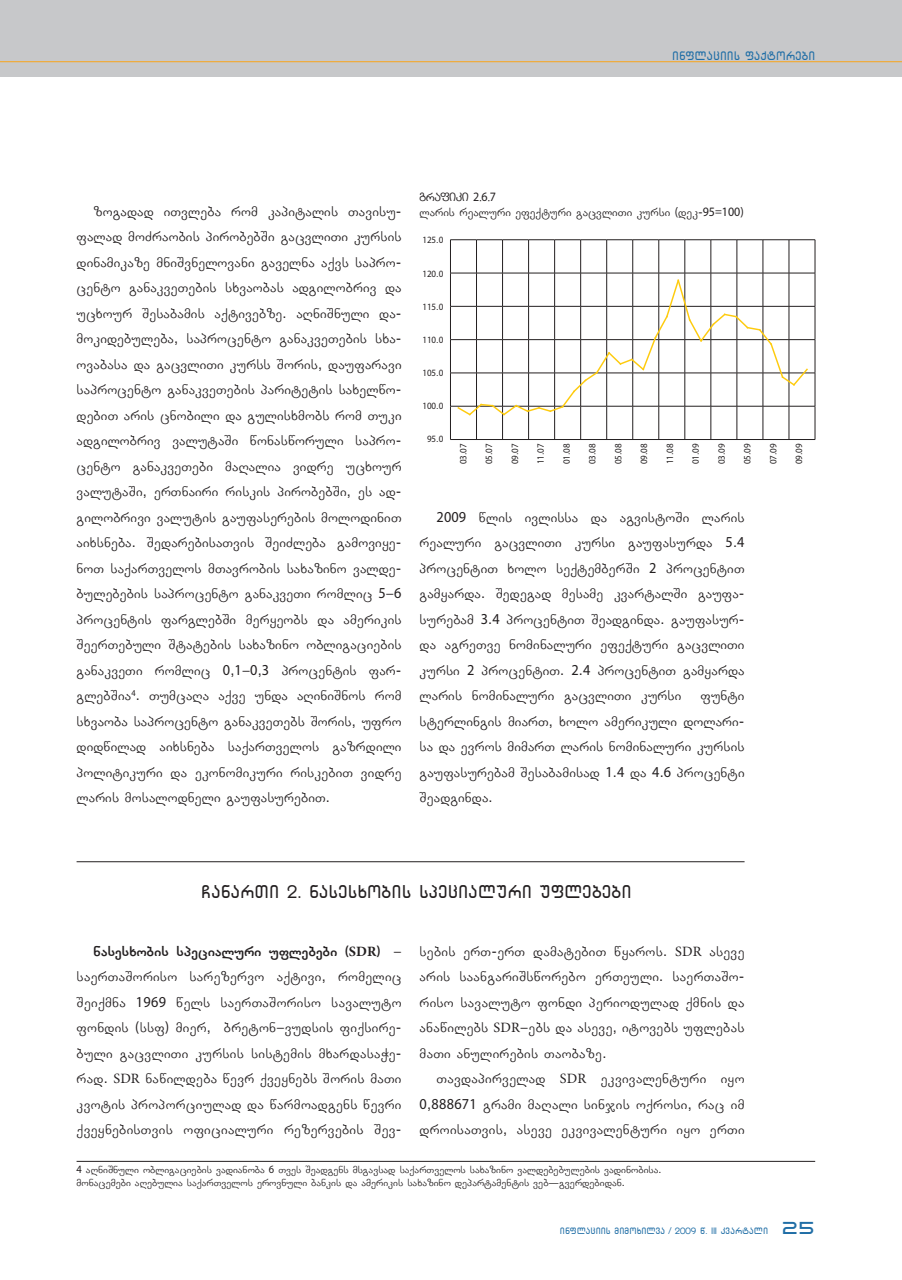
<style>
.page{position:relative;width:902px;height:1280px;background:#fff}
.page>*{position:absolute;margin:0;border:0;box-sizing:border-box;transform-origin:0 0}
.t1{font:18px "Sanet";color:#231f20}
.t2{font:14.25px/25.5px "A Kolkhety N";letter-spacing:.015em;color:#231f20;text-align:justify}
.t3{font:12px "A Kolkhety N";color:#231f20}
.t4{font:12px "Sanet";color:#206ea6}
.t5{font:12px "A Kolkhety M";color:#231f20}
.t6{font:10.5px/12.6px "A Kolkhety N";color:#231f20}
.t7{font:9px "A Kolkhety N";color:#231f20}
.t8{font:9px "Sanet";color:#206ea6}
.s1{font-weight:700}
.s2{font-family:"Minion Pro";font-weight:700}
.s3{font-family:"Minion Pro"}
.s4{font-family:"Gotthard";font-size:18px}
</style>
<div class="page">
<div style="left:0;top:0;width:901px;height:77px;background:#c7c8ca"></div>
<hr style="left:0;top:61px;width:901px;height:1px;background:#f9a51b">
<hr style="left:450px;top:240px;width:1px;height:33px;background:#231f20">
<hr style="left:476px;top:240px;width:1px;height:33px;background:#231f20">
<hr style="left:502px;top:240px;width:1px;height:33px;background:#231f20">
<hr style="left:528px;top:240px;width:1px;height:33px;background:#231f20">
<hr style="left:554px;top:240px;width:1px;height:33px;background:#231f20">
<hr style="left:580px;top:240px;width:1px;height:33px;background:#231f20">
<hr style="left:606px;top:240px;width:1px;height:33px;background:#231f20">
<hr style="left:632px;top:240px;width:1px;height:33px;background:#231f20">
<hr style="left:658px;top:240px;width:1px;height:33px;background:#231f20">
<hr style="left:684px;top:240px;width:1px;height:33px;background:#231f20">
<hr style="left:710px;top:240px;width:1px;height:33px;background:#231f20">
<hr style="left:736px;top:240px;width:1px;height:33px;background:#231f20">
<hr style="left:762px;top:240px;width:1px;height:33px;background:#231f20">
<svg style="left:450px;top:239px;width:365px;height:1px"></svg>
<hr style="left:788px;top:240px;width:1px;height:33px;background:#231f20">
<hr style="left:814px;top:240px;width:1px;height:33px;background:#231f20">
<hr style="left:450px;top:406px;width:1px;height:33px;background:#231f20">
<hr style="left:476px;top:406px;width:1px;height:33px;background:#231f20">
<hr style="left:502px;top:406px;width:1px;height:33px;background:#231f20">
<hr style="left:528px;top:406px;width:1px;height:33px;background:#231f20">
<hr style="left:554px;top:406px;width:1px;height:33px;background:#231f20">
<hr style="left:580px;top:406px;width:1px;height:33px;background:#231f20">
<hr style="left:606px;top:406px;width:1px;height:33px;background:#231f20">
<hr style="left:632px;top:406px;width:1px;height:33px;background:#231f20">
<hr style="left:658px;top:406px;width:1px;height:33px;background:#231f20">
<hr style="left:684px;top:406px;width:1px;height:33px;background:#231f20">
<hr style="left:710px;top:406px;width:1px;height:33px;background:#231f20">
<hr style="left:736px;top:406px;width:1px;height:33px;background:#231f20">
<hr style="left:762px;top:406px;width:1px;height:33px;background:#231f20">
<hr style="left:788px;top:406px;width:1px;height:33px;background:#231f20">
<hr style="left:814px;top:406px;width:1px;height:33px;background:#231f20">
<hr style="left:450px;top:439px;width:365px;height:1px;background:#231f20">
<svg style="left:450px;top:273px;width:365px;height:144px"></svg>
<hr style="left:77px;top:861px;width:667px;height:1px;background:#231f20">
<hr style="left:77px;top:1161px;width:738px;height:1px;background:#231f20">
<p class="t4" style="left:672px;top:49px;width:144px">INFLACIIS FAQTOREBI</p>
<p class="t2" style="left:77px;top:198px;width:326px;text-indent:17px">ZOGADAD ITVLEBA ROM KAPITALIS TAVISU-FALAD MOZRAOBIS PIROBEBSI GACVLITI KURSIS DINAMIKAZE MNISVNELOVANI GAVELNA AQVS SAPRO-CENTO GANAKVETEBIS SXVAOBAS ADGILOBRIV DA UCXOUR SESABAMIS AQTIVEBZE. ARNISNULI DA-MOKIDEBULEBA, SAPROCENTO GANAKVETEBIS SXA-OVABASA DA GACVLITI KURSS SORIS, DAUFARAVI SAPROCENTO GANAKVETEBIS PARITETIS SAXELWO-DEBIT ARIS CNOBILI DA GULISXMOBS ROM TUKI ADGILOBRIV VALUTASI WONASWORULI SAPRO-CENTO GANAKVETEBI MARALIA VIDRE UCXOUR VALUTASI, ERTNAIRI RISKIS PIROBEBSI, ES AD-GILOBRIVI VALUTIS GAUFASEREBIS MOLODINIT AIXSNEBA. SEDAREBISATVIS SEIZLEBA GAMOVIYE-NOT SAQARTVELOS MTAVROBIS SAXAZINO VALDE-BULEBEBIS SAPROCENTO GANAKVETI ROMLIC 5_6<br>PROCENTIS FARGLEBSI MERYEOBS DA AMERIKIS SEERTEBULI STATEBIS SAXAZINO OBLIGACIEBIS GANAKVETI ROMLIC 0,1_0,3 PROCENTIS FAR-GLEBSIA<sup>4</sup>. TUMCARA AQVE UNDA ARINISNOS ROM SXVAOBA SAPROCENTO GANAKVETEBS SORIS, UFRO DIDWILAD AIXSNEBA SAQARTVELOS GAZRDILI POLITIKURI DA EKONOMIKURI RISKEBIT VIDRE LARIS MOSALODNELI GAUFASUREBIT.</p>
<p class="t5" style="left:419px;top:190px;width:78px">grafiki 2.6.7</p>
<p class="t3" style="left:419px;top:205px;width:326px">LARIS REALURI EFEQTURI GACVLITI KURSI (DEK-95=100)</p>
<p class="t7" style="left:422px;top:235px;width:23px">125.0</p>
<p class="t7" style="left:422px;top:268px;width:23px">120.0</p>
<p class="t7" style="left:422px;top:301px;width:23px">115.0</p>
<p class="t7" style="left:422px;top:335px;width:23px">110.0</p>
<p class="t7" style="left:422px;top:368px;width:23px">105.0</p>
<p class="t7" style="left:422px;top:401px;width:23px">100.0</p>
<p class="t7" style="left:427px;top:434px;width:18px">95.0</p>
<p class="t7" style="left:458px;top:464px;width:23px;rotate:-90deg">03.07</p>
<p class="t7" style="left:484px;top:464px;width:23px;rotate:-90deg">05.07</p>
<p class="t7" style="left:509px;top:464px;width:23px;rotate:-90deg">09.07</p>
<p class="t7" style="left:535px;top:464px;width:23px;rotate:-90deg">11.07</p>
<p class="t7" style="left:561px;top:464px;width:23px;rotate:-90deg">01.08</p>
<p class="t7" style="left:587px;top:464px;width:23px;rotate:-90deg">03.08</p>
<p class="t7" style="left:613px;top:464px;width:23px;rotate:-90deg">05.08</p>
<p class="t7" style="left:638px;top:464px;width:23px;rotate:-90deg">09.08</p>
<p class="t7" style="left:664px;top:464px;width:23px;rotate:-90deg">11.08</p>
<p class="t7" style="left:690px;top:464px;width:23px;rotate:-90deg">01.09</p>
<p class="t7" style="left:716px;top:464px;width:23px;rotate:-90deg">03.09</p>
<p class="t7" style="left:742px;top:464px;width:23px;rotate:-90deg">05.09</p>
<p class="t7" style="left:768px;top:464px;width:23px;rotate:-90deg">07.09</p>
<p class="t7" style="left:793px;top:464px;width:23px;rotate:-90deg">09.09</p>
<p class="t2" style="left:419px;top:504px;width:326px;text-indent:17px">2009 WLIS IVLISSA DA AGVISTOSI LARIS REALURI GACVLITI KURSI GAUFASURDA 5.4<br>PROCENTIT XOLO SEQTEMBERSI 2 PROCENTIT GAMYARDA. SEDEGAD MESAME KVARTALSI GAUFA-SUREBAM 3.4 PROCENTIT SEADGINDA. GAUFASUR-DA AGRETVE NOMINALURI EFEQTURI GACVLITI KURSI 2 PROCENTIT. 2.4 PROCENTIT GAMYARDA LARIS NOMINALURI GACVLITI KURSI</p>
<p class="t2" style="left:419px;top:683px;width:326px;text-indent:281px">FUNTI STERLINGIS MIART, XOLO AMERIKULI DOLARI-SA DA EVROS MIMART LARIS NOMINALURI KURSIS GAUFASUREBAM SESABAMISAD 1.4 DA 4.6 PROCENTI SEADGINDA.</p>
<p class="t1" style="left:201px;top:881px;width:432px">CANARTI 2. NASESXOBIS SPECIALURI UFLEBEBI</p>
<p class="t2" style="left:77px;top:938px;width:326px;text-indent:17px"><span class="s1">NASESXOBIS SPECIALURI UFLEBEBI (</span><span class="s2">SDR</span><span class="s1">)</span> _ SAERTASORISO SAREZERVO AQTIVI, ROMELIC SEIQMNA 1969 WELS SAERTASORISO SAVALUTO FONDIS (SSF) MIER, BRETON_VUDSIS FIQSIRE-BULI GACVLITI KURSIS SISTEMIS MXARDASAWE-RAD. <span class="s3">SDR</span> NAWILDEBA WEVR QVEYNEBS SORIS MATI KVOTIS PROPORCIULAD DA WARMOADGENS WEVRI QVEYNEBISTVIS OFICIALURI REZERVEBIS SEV-</p>
<p class="t2" style="left:419px;top:938px;width:326px">SEBIS ERT-ERT DAMATEBIT WYAROS. <span class="s3">SDR</span> ASEVE ARIS SAANGARISSWOREBO ERTEULI. SAERTASO-RISO SAVALUTO FONDI PERIODULAD QMNIS DA ANAWILEBS <span class="s3">SDR</span>_EBS DA ASEVE, ITOVEBS UFLEBAS MATI ANULIREBIS TAOBAZE.</p>
<p class="t2" style="left:419px;top:1065px;width:326px;text-indent:17px">TAVDAPIRVELAD <span class="s3">SDR</span> EKVIVALENTURI IYO 0,888671 GRAMI MARALI SINJIS OQROSI, RAC IM DROISATVIS, ASEVE EKVIVALENTURI IYO ERTI</p>
<p class="t6" style="left:77px;top:1163px;width:586px">4 ARNISNULI OBLIGACIEBIS VADIANOBA 6 TVES SEADGENS MSGAVSAD SAQARTVELOS SAXAZINO VALDEBEBULEBIS VADINOBISA.<br>MONACEMEBI AREBULIA SAQARTVELOS EROVNULI BANKIS DA AMERIKIS SAXAZINO DEPARTAMENTIS VEB–GVERDEBIDAN.</p>
<p class="t8" style="left:560px;top:1225px;width:257px">INFLACIIS MIMOXILVA / 2009 W. III KVARTALI <span class="s4">25</span></p>
</div>
